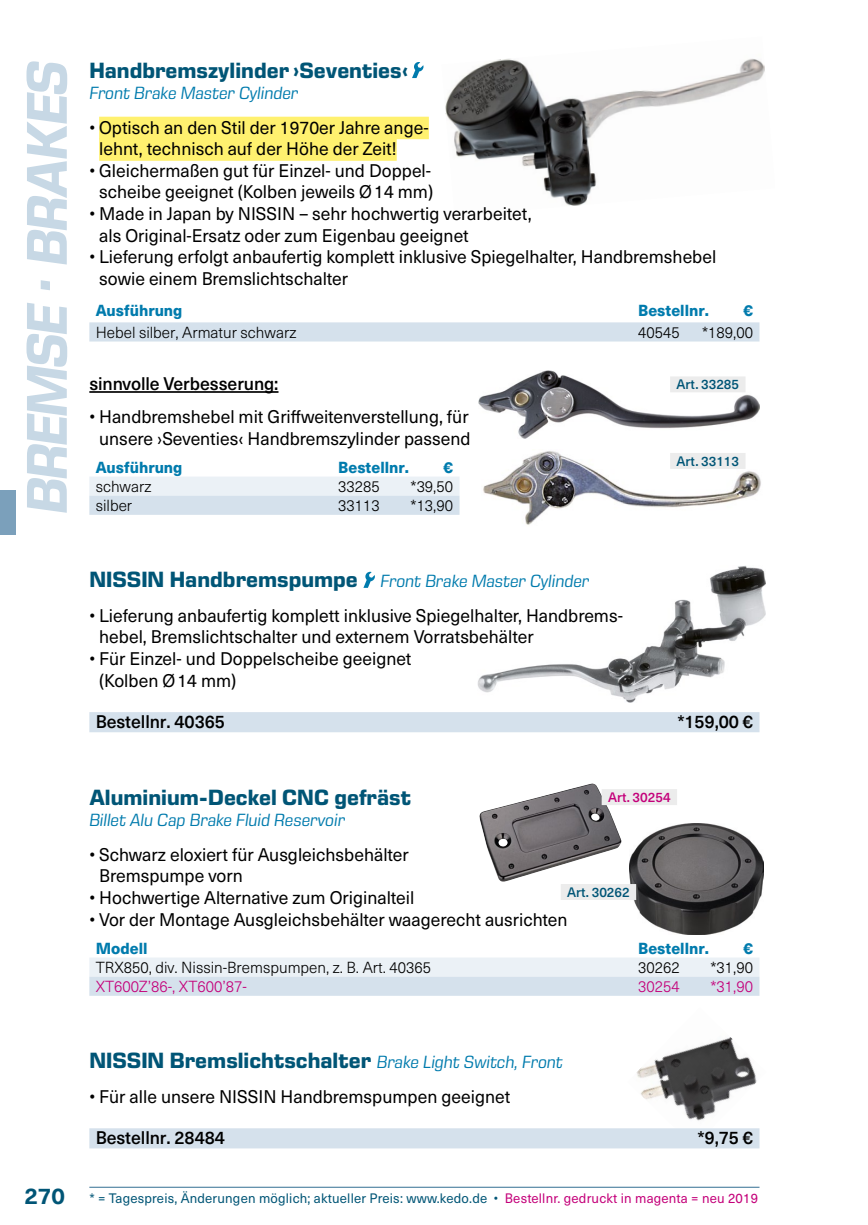
<style>
.page{position:relative;width:868px;height:1225px;background:#fff}
.page>*{position:absolute;margin:0;border:0;box-sizing:border-box;transform-origin:0 0}
.t1{font:italic 700 58.5px "Eurostile Next Pro";letter-spacing:-.04em;color:#c7d8e5}
.t2{font:700 22.5px "Eurostile Next Pro";color:#005576}
.t3{font:18px/21.6px "Neue Haas Unica Pro";color:#000}
.t4{font:italic 18px "Eurostile Next Pro";color:#007bad}
.t5{font:500 18px "Neue Haas Unica Pro";letter-spacing:-.005em;color:#000}
.t6{font:300 15.75px "Neue Haas Unica Pro";color:#000}
.t7{font:800 15.75px "Neue Haas Unica Pro";color:#007bad}
.t8{font:300 15.75px "Neue Haas Unica Pro";color:#c4007a}
.t9{font:13.5px "Neue Haas Unica Pro";letter-spacing:.015em;color:#005576}
.t10{font:500 13.5px "Neue Haas Unica Pro";color:#005576}
.t11{font:500 13.5px "Neue Haas Unica Pro";color:#c4007a}
.s1{font-weight:700;font-style:normal;font-size:22.5px;color:#005576}
.s2{font-weight:400;font-style:italic;font-size:18px;color:#007bad}
.s3{font-weight:700;font-size:22.5px}
.s4{color:#c4007a}
</style>
<div class="page">
<hr style="left:89px;top:1186px;width:670px;height:1px;background:#4a7f9f">
<div style="left:0;top:490px;width:16px;height:45px;background:#7ba0bb"></div>
<svg style="left:89px;top:958px;width:670px;height:37px;background:#e0e9f1"></svg>
<div style="left:99px;top:117px;width:330px;height:22px;background:#fff16f"></div>
<div style="left:99px;top:138px;width:297px;height:23px;background:#fff16f"></div>
<svg style="left:412px;top:62px;width:11px;height:16px"></svg>
<div style="left:89px;top:322px;width:670px;height:19px;background:#d5e1ec"></div>
<img style="left:477px;top:565px;width:288px;height:137px">
<svg style="left:363px;top:572px;width:12px;height:16px"></svg>
<div style="left:89px;top:712px;width:670px;height:20px;background:#d5e1ec"></div>
<svg style="left:89px;top:1037px;width:671px;height:111px"></svg>
<img style="left:478px;top:370px;width:281px;height:69px">
<img style="left:483px;top:451px;width:278px;height:74px">
<div style="left:670px;top:453px;width:75px;height:16px;background:#ececec"></div>
<div style="left:670px;top:376px;width:75px;height:16px;background:#ececec"></div>
<img style="left:445px;top:58px;width:320px;height:148px">
<hr style="left:89px;top:391px;width:189px;height:2px;background:#000">
<svg style="left:89px;top:477px;width:370px;height:38px;background:#e0e9f1"></svg>
<img style="left:629px;top:824px;width:134px;height:110px">
<img style="left:479px;top:783px;width:142px;height:98px">
<div style="left:560px;top:884px;width:76px;height:16px;background:#ececec"></div>
<div style="left:601px;top:789px;width:76px;height:16px;background:#ececec"></div>
<h1 class="t1" style="left:14px;top:514px;width:455px;rotate:-90deg">Bremse · Brakes</h1>
<p class="t2" style="left:89px;top:57px;width:320px">Handbremszylinder ›Seventies‹</p>
<p class="t4" style="left:89px;top:83px;width:210px">Front Brake Master Cylinder</p>
<p class="t3" style="left:99px;top:117px;width:331px;text-indent:-10px">• Optisch an den Stil der 1970er Jahre ange&shy;lehnt, technisch auf der Höhe der Zeit!</p>
<p class="t3" style="left:89px;top:160px;width:345px;text-align:center">• Gleichermaßen gut für Einzel- und Doppel&shy;scheibe geeignet (Kolben jeweils Ø14 mm)</p>
<p class="t3" style="left:99px;top:203px;width:434px;text-indent:-10px">• Made in Japan by NISSIN – sehr hochwertig verarbeitet, als Original-Ersatz oder zum Eigenbau geeignet</p>
<p class="t3" style="left:99px;top:246px;width:618px;text-indent:-10px">• Lieferung erfolgt anbaufertig komplett inklusive Spiegelhalter, Handbremshebel sowie einem Bremslichtschalter</p>
<p class="t7" style="left:96px;top:300px;width:88px">Ausführung</p>
<p class="t7" style="left:638px;top:300px;width:72px">Bestellnr.</p>
<p class="t7" style="left:743px;top:300px;width:11px">€</p>
<p class="t6" style="left:96px;top:323px;width:202px">Hebel silber, Armatur schwarz</p>
<p class="t6" style="left:638px;top:323px;width:43px">40545</p>
<p class="t6" style="left:702px;top:323px;width:52px">*189,00</p>
<p class="t5" style="left:89px;top:373px;width:191px">sinnvolle Verbesserung:</p>
<p class="t10" style="left:676px;top:376px;width:64px">Art. 33285</p>
<p class="t3" style="left:89px;top:406px;width:383px;text-align:center">• Handbremshebel mit Griffweitenverstellung, für unsere ›Seventies‹ Handbremszylinder passend</p>
<p class="t7" style="left:96px;top:457px;width:88px">Ausführung</p>
<p class="t7" style="left:338px;top:457px;width:72px">Bestellnr.</p>
<p class="t7" style="left:443px;top:457px;width:11px">€</p>
<p class="t6" style="left:96px;top:477px;width:57px">schwarz</p>
<p class="t6" style="left:338px;top:477px;width:43px">33285</p>
<p class="t6" style="left:410px;top:477px;width:44px">*39,50</p>
<p class="t6" style="left:96px;top:496px;width:38px">silber</p>
<p class="t6" style="left:338px;top:496px;width:43px">33113</p>
<p class="t6" style="left:410px;top:496px;width:44px">*13,90</p>
<p class="t10" style="left:676px;top:452px;width:64px">Art. 33113</p>
<p class="t4" style="left:89px;top:571px;width:501px"><span class="s1">NISSIN Handbremspumpe</span> Front Brake Master Cylinder</p>
<p class="t3" style="left:99px;top:605px;width:524px;text-indent:-10px">• Lieferung anbaufertig komplett inklusive Spiegelhalter, Handbrems&shy;hebel, Bremslichtschalter und externem Vorratsbehälter</p>
<p class="t3" style="left:99px;top:648px;width:314px;text-indent:-10px">• Für Einzel- und Doppelscheibe geeignet (Kolben Ø14 mm)</p>
<p class="t5" style="left:96px;top:710px;width:131px">Bestellnr. 40365</p>
<p class="t5" style="left:677px;top:710px;width:77px">*159,00 €</p>
<p class="t2" style="left:89px;top:784px;width:323px">Aluminium-Deckel CNC gefräst</p>
<p class="t4" style="left:89px;top:810px;width:257px">Billet Alu Cap Brake Fluid Reservoir</p>
<p class="t3" style="left:99px;top:844px;width:311px;text-indent:-10px">• Schwarz eloxiert für Ausgleichsbehälter<br>Bremspumpe vorn</p>
<p class="t3" style="left:89px;top:887px;width:326px">• Hochwertige Alternative zum Originalteil</p>
<p class="t3" style="left:89px;top:908px;width:479px">• Vor der Montage Ausgleichsbehälter waagerecht ausrichten</p>
<p class="t7" style="left:96px;top:938px;width:53px">Modell</p>
<p class="t7" style="left:638px;top:938px;width:72px">Bestellnr.</p>
<p class="t7" style="left:743px;top:938px;width:11px">€</p>
<p class="t6" style="left:96px;top:958px;width:337px">TRX850, div. Nissin-Bremspumpen, z. B. Art. 40365</p>
<p class="t6" style="left:638px;top:958px;width:43px">30262</p>
<p class="t6" style="left:710px;top:958px;width:44px">*31,90</p>
<p class="t8" style="left:96px;top:977px;width:153px">XT600Z’86-, XT600’87-</p>
<p class="t8" style="left:638px;top:977px;width:43px">30254</p>
<p class="t8" style="left:710px;top:977px;width:44px">*31,90</p>
<p class="t11" style="left:608px;top:788px;width:64px">Art. 30254</p>
<p class="t10" style="left:567px;top:883px;width:64px">Art. 30262</p>
<p class="t2" style="left:89px;top:1048px;width:475px">NISSIN Bremslichtschalter <span class="s2">Brake Light Switch, Front</span></p>
<p class="t3" style="left:89px;top:1085px;width:422px">• Für alle unsere NISSIN Handbremspumpen geeignet</p>
<p class="t5" style="left:96px;top:1126px;width:131px">Bestellnr. 28484</p>
<p class="t5" style="left:697px;top:1126px;width:57px">*9,75 €</p>
<p class="t9" style="left:24px;top:1190px;width:735px"><span class="s3">270</span> * = Tagespreis, Änderungen möglich; aktueller Preis: www.kedo.de • <span class="s4">Bestellnr. gedruckt in magenta = neu 2019</span></p>
</div>
